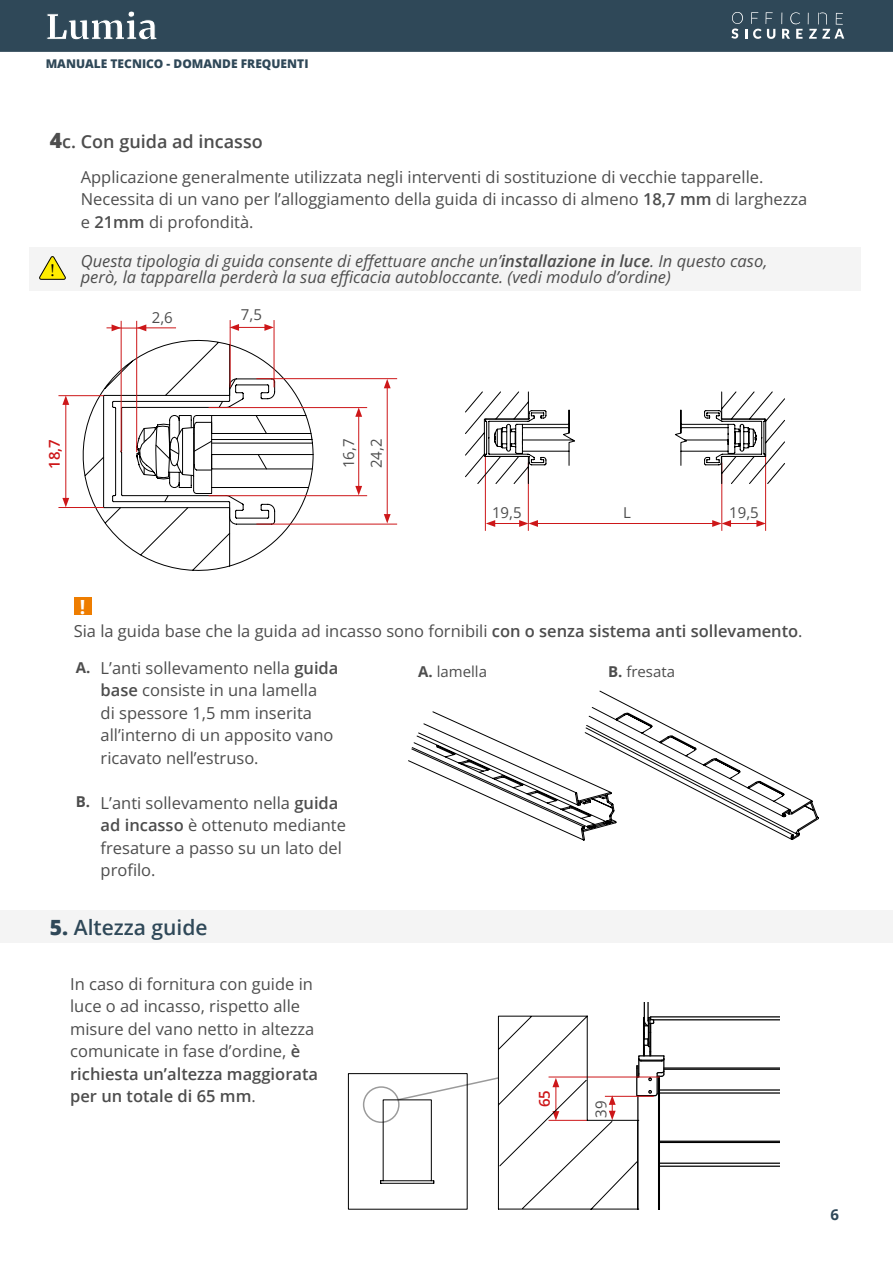
<style>
.page{position:relative;width:893px;height:1263px;background:#fff}
.page>*{position:absolute;margin:0;border:0;box-sizing:border-box;transform-origin:0 0}
.t1{font:600 21px "Open Sans";color:#2f4858}
.t2{font:700 19.5px "Open Sans";color:#fff}
.t3{font:600 18px "Open Sans";color:#4d4d4d}
.t4{font:17.7px "Minion Pro";color:#000}
.t5{font:16.5px/22.5px "Open Sans";color:#4d4d4d}
.t6{font:italic 16.5px/16.5px "Open Sans";color:#4d4d4d}
.t7{font:15px/27.6px "Open Sans";color:#4d4d4d}
.t8{font:600 15px "Open Sans";color:#cd1719}
.t9{font:700 15px "Open Sans";color:#4d4d4d}
.t10{font:700 15px "Open Sans";color:#2f4858}
.t11{font:800 12px "Open Sans";color:#2f4858}
.s1{font-weight:800;font-size:21px}
.s2{font-weight:600}
.s3{font-weight:700}
.s4{font-weight:800}
</style>
<div class="page">
<div style="left:0;top:0;width:893px;height:52px;background:#2f4858"></div>
<svg style="left:731px;top:12px;width:44px;height:27px"></svg>
<svg style="left:781px;top:12px;width:21px;height:27px"></svg>
<svg style="left:808px;top:12px;width:36px;height:27px"></svg>
<svg style="left:47px;top:11px;width:110px;height:29px"></svg>
<div style="left:30px;top:247px;width:831px;height:43px;background:#f4f4f4"></div>
<svg style="left:75px;top:331px;width:199px;height:240px"></svg>
<svg style="left:103px;top:344px;width:187px;height:222px"></svg>
<svg style="left:112px;top:378px;width:202px;height:147px"></svg>
<hr style="left:209px;top:407px;width:158px;height:1px;background:#cd1719">
<hr style="left:209px;top:495px;width:158px;height:1px;background:#cd1719">
<hr style="left:256px;top:378px;width:141px;height:1px;background:#cd1719">
<hr style="left:256px;top:524px;width:141px;height:1px;background:#cd1719">
<hr style="left:387px;top:386px;width:1px;height:130px;background:#cd1719">
<svg style="left:384px;top:379px;width:7px;height:9px"></svg>
<svg style="left:384px;top:514px;width:7px;height:9px"></svg>
<hr style="left:358px;top:414px;width:1px;height:74px;background:#cd1719">
<svg style="left:355px;top:407px;width:7px;height:10px"></svg>
<svg style="left:355px;top:486px;width:7px;height:9px"></svg>
<hr style="left:237px;top:327px;width:30px;height:1px;background:#cd1719">
<svg style="left:231px;top:324px;width:8px;height:7px"></svg>
<svg style="left:264px;top:324px;width:10px;height:7px"></svg>
<hr style="left:230px;top:320px;width:1px;height:67px;background:#cd1719">
<hr style="left:274px;top:320px;width:1px;height:67px;background:#cd1719">
<hr style="left:144px;top:327px;width:32px;height:1px;background:#cd1719">
<hr style="left:136px;top:321px;width:1px;height:131px;background:#cd1719">
<hr style="left:121px;top:321px;width:1px;height:131px;background:#cd1719">
<svg style="left:107px;top:324px;width:39px;height:7px"></svg>
<hr style="left:65px;top:402px;width:1px;height:98px;background:#cd1719">
<svg style="left:62px;top:498px;width:7px;height:9px"></svg>
<svg style="left:62px;top:396px;width:7px;height:9px"></svg>
<hr style="left:58px;top:507px;width:46px;height:1px;background:#cd1719">
<hr style="left:58px;top:395px;width:46px;height:1px;background:#cd1719">
<hr style="left:528px;top:463px;width:1px;height:68px;background:#cd1719">
<hr style="left:485px;top:454px;width:1px;height:77px;background:#cd1719">
<hr style="left:729px;top:523px;width:30px;height:1px;background:#cd1719">
<svg style="left:756px;top:520px;width:9px;height:7px"></svg>
<hr style="left:765px;top:456px;width:1px;height:75px;background:#cd1719">
<hr style="left:721px;top:463px;width:1px;height:68px;background:#cd1719">
<hr style="left:536px;top:523px;width:179px;height:1px;background:#cd1719">
<svg style="left:712px;top:520px;width:19px;height:7px"></svg>
<svg style="left:486px;top:520px;width:52px;height:7px"></svg>
<div style="left:74px;top:597px;width:18px;height:18px;background:#ee7d00"></div>
<svg style="left:408px;top:690px;width:411px;height:151px"></svg>
<div style="left:0;top:910px;width:893px;height:33px;background:#f4f4f4"></div>
<svg style="left:39px;top:256px;width:27px;height:24px"></svg>
<svg style="left:465px;top:391px;width:320px;height:93px"></svg>
<svg style="left:348px;top:1002px;width:432px;height:208px"></svg>
<p class="t11" style="left:46px;top:54px;width:264px">MANUALE TECNICO - DOMANDE FREQUENTI</p>
<p class="t3" style="left:50px;top:129px;width:214px"><span class="s1">4</span>c. Con guida ad incasso</p>
<p class="t5" style="left:81px;top:165px;width:728px">Applicazione generalmente utilizzata negli interventi di sostituzione di vecchie tapparelle.<br>Necessita di un vano per l’alloggiamento della guida di incasso di almeno <span class="s2">18,7 mm</span> di larghezza e <span class="s2">21mm</span> di profondità.</p>
<p class="t4" style="left:50px;top:258px;width:6px">!</p>
<p class="t6" style="left:81px;top:252px;width:688px">Questa tipologia di guida consente di effettuare anche un’<span class="s2">installazione in luce</span>. In questo caso, però, la tapparella perderà la sua efficacia autobloccante. (vedi modulo d’ordine)</p>
<p class="t7" style="left:152px;top:304px;width:23px">2,6</p>
<p class="t7" style="left:241px;top:300px;width:23px">7,5</p>
<p class="t8" style="left:44px;top:469px;width:31px;rotate:-90deg">18,7</p>
<p class="t7" style="left:334px;top:468px;width:31px;rotate:-90deg">16,7<br>24,2</p>
<p class="t7" style="left:492px;top:499px;width:31px">19,5</p>
<p class="t7" style="left:623px;top:499px;width:9px">L</p>
<p class="t7" style="left:729px;top:499px;width:31px">19,5</p>
<p class="t2" style="left:80px;top:593px;width:7px">!</p>
<p class="t5" style="left:74px;top:619px;width:728px">Sia la guida base che la guida ad incasso sono fornibili <span class="s2">con o senza sistema anti sollevamento</span>.</p>
<p class="t9" style="left:76px;top:657px;width:16px">A.</p>
<p class="t5" style="left:101px;top:656px;width:239px">L’anti sollevamento nella <span class="s2">guida base</span> consiste in una lamella<br>di spessore 1,5 mm inserita all’interno di un apposito vano ricavato nell’estruso.</p>
<p class="t5" style="left:101px;top:791px;width:247px">L’anti sollevamento nella <span class="s2">guida ad incasso</span> è ottenuto mediante fresature a passo su un lato del profilo.</p>
<p class="t7" style="left:418px;top:657px;width:70px"><span class="s3">A.</span> lamella</p>
<p class="t7" style="left:608px;top:657px;width:69px"><span class="s3">B.</span> fresata</p>
<p class="t9" style="left:76px;top:791px;width:16px">B.</p>
<p class="t1" style="left:50px;top:913px;width:159px"><span class="s4">5.</span> Altezza guide</p>
<p class="t5" style="left:70px;top:972px;width:249px">In caso di fornitura con guide in luce o ad incasso, rispetto alle misure del vano netto in altezza comunicate in fase d’ordine, <span class="s2">è richiesta un’altezza maggiorata per un totale di 65 mm</span>.</p>
<p class="t8" style="left:534px;top:1107px;width:19px;rotate:-90deg">65</p>
<p class="t7" style="left:587px;top:1118px;width:19px;rotate:-90deg">39</p>
<p class="t10" style="left:830px;top:1204px;width:10px">6</p>
</div>
